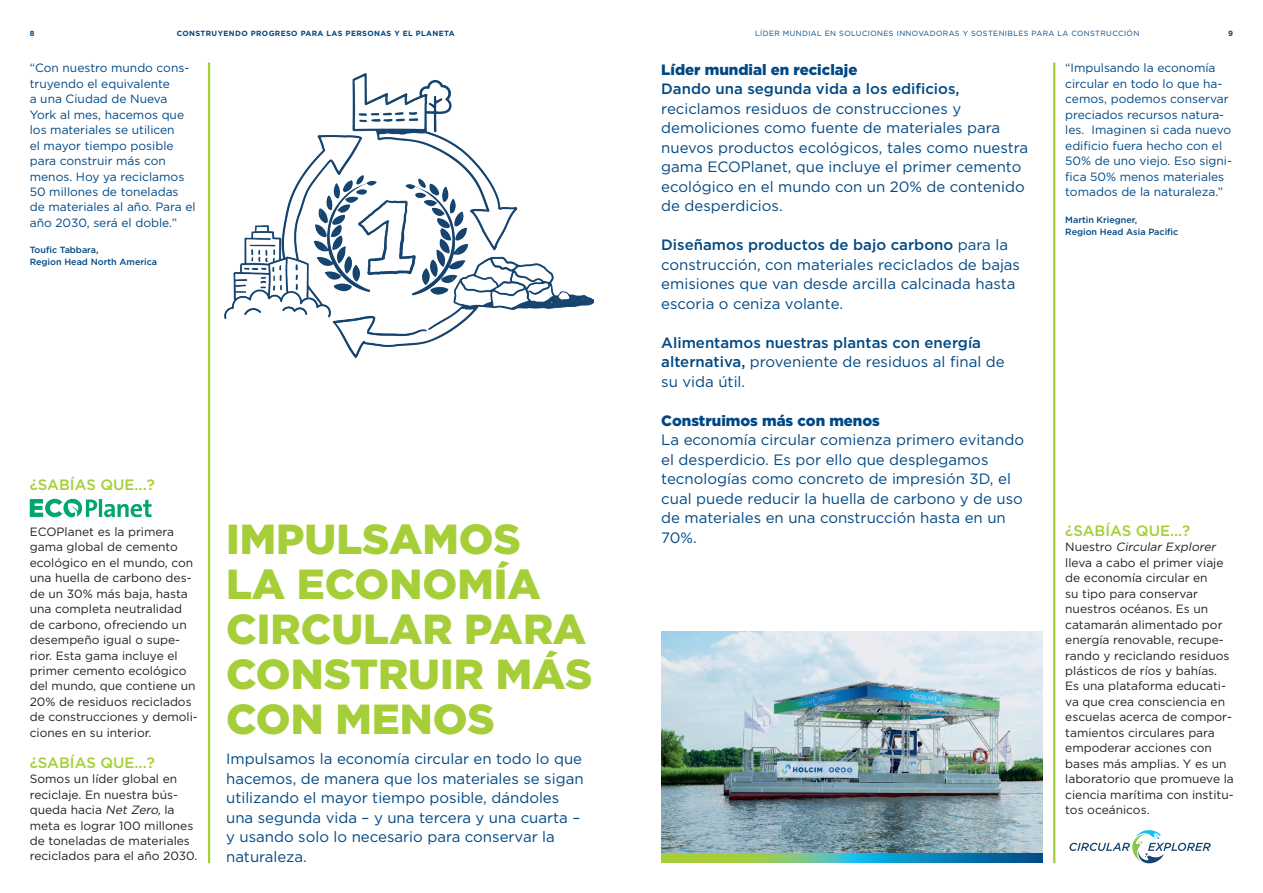
<style>
.page{position:relative;width:1263px;height:893px;background:#fff}
.page>*{position:absolute;margin:0;border:0;box-sizing:border-box;transform-origin:0 0}
.t1{font:900 42px/45px "Gotham";color:#a6ce39}
.t2{font:15px/19.5px "Gotham";color:#004884}
.t3{font:500 15px/19.5px "Gotham";color:#004884}
.t4{font:900 15px "Gotham";color:#004884}
.t5{font:500 15px "Gotham";color:#a6ce39}
.t6{font:12px/15.5px "Gotham";color:#231f20}
.t7{font:12px/15.5px "Gotham";color:#004884}
.t8{font:500 9px/12px "Gotham";color:#004884}
.t9{font:7.5px "Gotham";letter-spacing:.05em;color:#004884}
.t10{font:700 7.5px "Gotham";letter-spacing:.05em;color:#004884}
.s1{font-style:italic}
.s2{font-weight:500}
.s3{font-weight:400}
</style>
<div class="page">
<svg style="left:30px;top:499px;width:122px;height:18px"></svg>
<svg style="left:1069px;top:830px;width:142px;height:33px"></svg>
<img style="left:661px;top:631px;width:382px;height:222px">
<img style="left:225px;top:73px;width:368px;height:284px">
<svg style="left:661px;top:853px;width:382px;height:9px;background:#49a58e"></svg>
<hr style="left:208px;top:63px;width:2px;height:800px;background:#a6ce39">
<hr style="left:1053px;top:63px;width:2px;height:800px;background:#a6ce39">
<p class="t10" style="left:30px;top:28px;width:6px">8</p>
<p class="t10" style="left:177px;top:28px;width:280px">CONSTRUYENDO PROGRESO PARA LAS PERSONAS Y EL PLANETA</p>
<p class="t9" style="left:755px;top:28px;width:385px">LÍDER MUNDIAL EN SOLUCIONES INNOVADORAS Y SOSTENIBLES PARA LA CONSTRUCCIÓN</p>
<p class="t10" style="left:1228px;top:28px;width:6px">9</p>
<p class="t7" style="left:30px;top:60px;width:167px">“Con nuestro mundo cons&shy;truyendo el equivalente<br>a una Ciudad de Nueva<br>York al mes, hacemos que los materiales se utilicen<br>el mayor tiempo posible para construir más con menos. Hoy ya reciclamos<br>50 millones de toneladas de materiales al año. Para el año 2030, será el doble.”</p>
<p class="t8" style="left:30px;top:244px;width:129px">Toufic Tabbara,<br>Region Head North America</p>
<p class="t5" style="left:30px;top:474px;width:127px">¿SABÍAS QUE...?</p>
<p class="t6" style="left:30px;top:524px;width:170px">ECOPlanet es la primera gama global de cemento ecológico en el mundo, con una huella de carbono des&shy;de un 30% más baja, hasta una completa neutralidad de carbono, ofreciendo un desempeño igual o supe&shy;rior. Esta gama incluye el primer cemento ecológico del mundo, que contiene un<br>20% de residuos reciclados de construcciones y demoli&shy;ciones en su interior.</p>
<p class="t5" style="left:30px;top:752px;width:127px">¿SABÍAS QUE...?</p>
<p class="t6" style="left:30px;top:771px;width:169px">Somos un líder global en reciclaje. En nuestra bús&shy;queda hacia <span class="s1">Net Zero,</span> la meta es lograr 100 millones de toneladas de materiales reciclados para el año 2030.</p>
<h1 class="t1" style="left:226px;top:516px;width:368px">IMPULSAMOS<br>LA ECONOMÍA<br>CIRCULAR PARA<br>CONSTRUIR MÁS<br>CON MENOS</h1>
<p class="t2" style="left:226px;top:749px;width:359px">Impulsamos la economía circular en todo lo que hacemos, de manera que los materiales se sigan utilizando el mayor tiempo posible, dándoles una segunda vida – y una tercera y una cuarta – y usando solo lo necesario para conservar la naturaleza.</p>
<p class="t4" style="left:661px;top:59px;width:198px">Líder mundial en reciclaje</p>
<p class="t3" style="left:661px;top:79px;width:300px">Dando una segunda vida a los edificios,</p>
<p class="t2" style="left:661px;top:98px;width:368px">reciclamos residuos de construcciones y demoliciones como fuente de materiales para nuevos productos ecológicos, tales como nuestra gama ECOPlanet, que incluye el primer cemento ecológico en el mundo con un 20% de contenido de desperdicios.</p>
<p class="t2" style="left:661px;top:235px;width:360px"><span class="s2">Diseñamos productos de bajo carbono</span> para la construcción, con materiales reciclados de bajas emisiones que van desde arcilla calcinada hasta escoria o ceniza volante.</p>
<p class="t3" style="left:661px;top:333px;width:345px">Alimentamos nuestras plantas con energía alternativa, <span class="s3">proveniente de residuos al final de su vida útil.</span></p>
<p class="t4" style="left:661px;top:410px;width:220px">Construimos más con menos</p>
<p class="t2" style="left:661px;top:430px;width:364px">La economía circular comienza primero evitando el desperdicio. Es por ello que desplegamos tecnologías como concreto de impresión 3D, el cual puede reducir la huella de carbono y de uso de materiales en una construcción hasta en un 70%.</p>
<p class="t7" style="left:1065px;top:60px;width:168px">“Impulsando la economía circular en todo lo que ha&shy;cemos, podemos conservar preciados recursos natura&shy;les. Imaginen si cada nuevo edificio fuera hecho con el<br>50% de uno viejo. Eso signi&shy;fica 50% menos materiales tomados de la naturaleza.”</p>
<p class="t8" style="left:1065px;top:214px;width:115px">Martin Kriegner,<br>Region Head Asia Pacific</p>
<p class="t5" style="left:1065px;top:521px;width:127px">¿SABÍAS QUE...?</p>
<p class="t6" style="left:1065px;top:539px;width:170px">N u e s t ro <span class="s1">Circular Explorer </span>lleva a cabo el primer viaje de economía circular en<br>su tipo para conservar nuestros océanos. Es un catamarán alimentado por energía renovable, recupe&shy;rando y reciclando residuos plásticos de ríos y bahías.<br>Es una plataforma educati&shy;va que crea consciencia en escuelas acerca de compor&shy;tamientos circulares para empoderar acciones con bases más amplias. Y es un laboratorio que promueve la ciencia marítima con institu&shy;tos oceánicos.</p>
</div>
